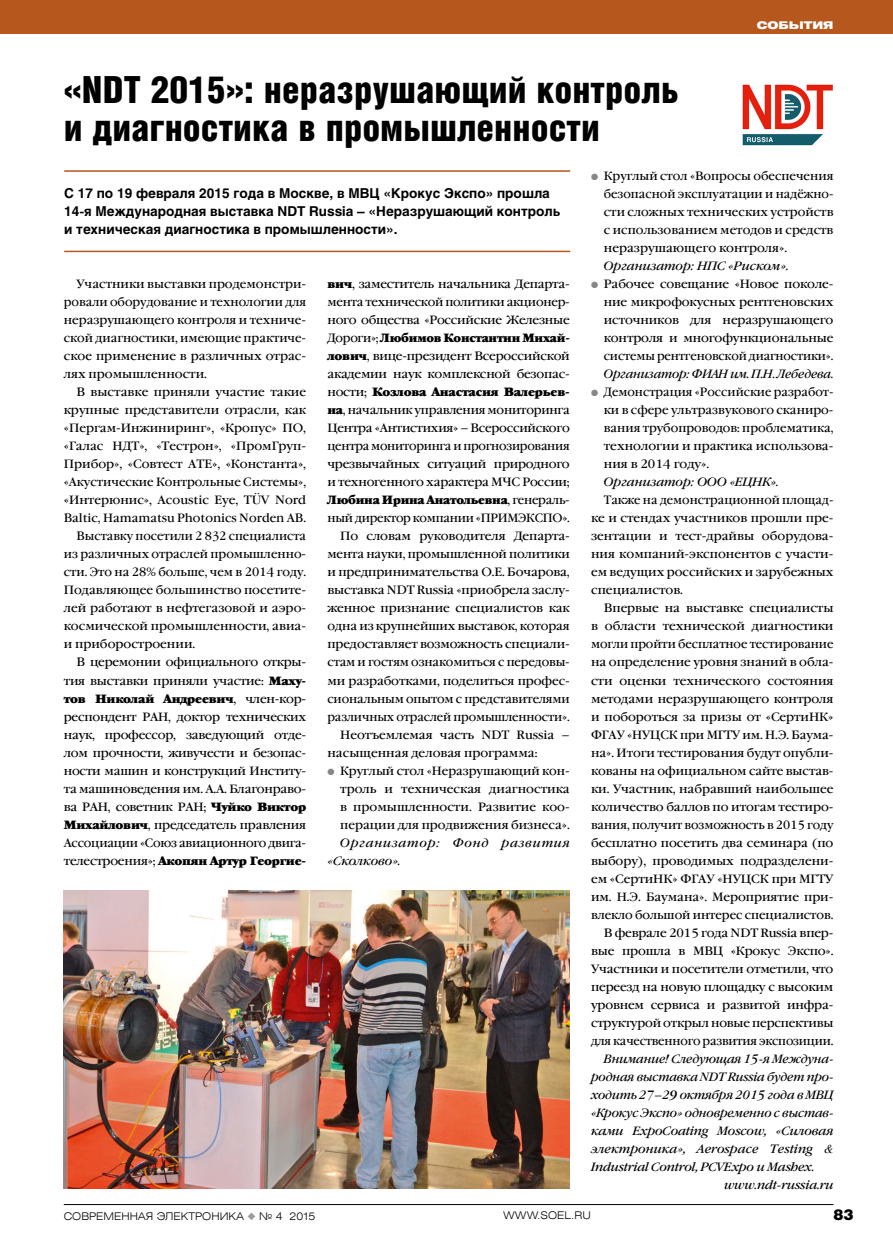
<style>
.page{position:relative;width:893px;height:1251px;background:#fff}
.page>*{position:absolute;margin:0;border:0;box-sizing:border-box;transform-origin:0 0}
.t1{font:900 37.5px/37.5px "Helios Cond";color:#000}
.t2{font:900 15px "Helios";color:#000}
.t3{font:700 13.5px/18px "Helios";color:#000}
.t4{font:12px/18px "Garamond Book C";letter-spacing:-.005em;color:#000;text-align:justify}
.t5{font:12px/18px "Garamond Book C";letter-spacing:-.005em;color:#000;text-align:justify;scale:.95 1}
.t6{font:italic 12px "Garamond Book C";letter-spacing:-.005em;color:#000}
.t7{font:700 12px "Garamond Book C";letter-spacing:-.02em;color:#000}
.t8{font:12px "Garamond Book C";letter-spacing:-.005em;color:#000;scale:.96 1}
.t9{font:italic 12px/18px "Garamond Book C";letter-spacing:.07em;color:#000}
.t10{font:italic 12px "Garamond Book C";letter-spacing:-.005em;color:#000;scale:.96 1}
.t11{font:700 12px "Garamond Book C";letter-spacing:-.02em;color:#000;scale:.96 1}
.t12{font:300 10.5px "Helios Ext";color:#000}
.t13{font:900 10.5px "Helios Ext";color:#fff}
.s1{font-weight:700}
.s2{font-weight:400}
.s3{color:#868786}
.s4{font-family:"Times New Roman"}
.s5{color:#9c9c9d}
</style>
<div class="page">
<div style="left:0;top:0;width:893px;height:34px;background:#b6571d"></div>
<hr style="left:64px;top:1203px;width:769px;height:1px;background:#000">
<hr style="left:64px;top:251px;width:506px;height:1px;background:#b6571d">
<hr style="left:64px;top:170px;width:506px;height:2px;background:#b6571d">
<img style="left:742px;top:84px;width:91px;height:62px">
<img style="left:64px;top:890px;width:506px;height:298px">
<h1 class="t1" style="left:64px;top:70px;width:617px">«NDT 2015»: неразрушающий контроль и диагностика в промышленности</h1>
<p class="t13" style="left:757px;top:19px;width:78px">События</p>
<p class="t3" style="left:64px;top:184px;width:498px">С 17 по 19 февраля 2015 года в Москве, в МВЦ «Крокус Экспо» прошла<br>14-я Международная выставка NDT Russia – «Неразрушающий контроль и техническая диагностика в промышленности».</p>
<p class="t4" style="left:64px;top:275px;width:244px;text-indent:13px">Участники выставки продемонстри&shy;ровали оборудование и технологии для неразрушающего контроля и техниче&shy;ской диагностики, имеющие практиче&shy;ское применение в различных отрас&shy;лях промышленности.</p>
<p class="t4" style="left:77px;top:383px;width:231px">В выставке приняли участие такие</p>
<p class="t4" style="left:64px;top:401px;width:244px">крупные представители отрасли, как</p>
<p class="t4" style="left:64px;top:419px;width:244px">«Пергам-Инжиниринг», «Кропус» ПО,</p>
<p class="t4" style="left:64px;top:437px;width:244px">«Галас НДТ», «Тестрон», «ПромГруп-</p>
<p class="t4" style="left:64px;top:455px;width:244px">Прибор», «Совтест АТЕ», «Константа»,</p>
<p class="t4" style="left:64px;top:473px;width:244px">«Акустические Контрольные Системы»,</p>
<p class="t4" style="left:64px;top:491px;width:244px">«Интерюнис», Acoustic Eye, TUV Nord</p>
<p class="t4" style="left:64px;top:509px;width:244px">Baltic, Hamamatsu Photonics Norden AB.</p>
<p class="t5" style="left:77px;top:527px;width:243px">Выставку посетили 2 832 специалиста</p>
<p class="t4" style="left:64px;top:545px;width:244px">из различных отраслей промышленно-</p>
<p class="t4" style="left:64px;top:563px;width:244px">сти. Это на 28% больше, чем в 2014 году.</p>
<p class="t4" style="left:64px;top:581px;width:244px">Подавляющее большинство посетите-</p>
<p class="t4" style="left:64px;top:599px;width:244px">лей работают в нефтегазовой и аэро-</p>
<p class="t4" style="left:64px;top:617px;width:244px">космической промышленности, авиа-</p>
<p class="t4" style="left:64px;top:635px;width:133px">и приборостроении.</p>
<p class="t4" style="left:77px;top:653px;width:231px">В церемонии официального откры-</p>
<p class="t4" style="left:64px;top:671px;width:244px">тия выставки приняли участие: <span class="s1">Маху-</span></p>
<p class="t7" style="left:64px;top:690px;width:243px">тов Николай Андреевич<span class="s2">, член-кор-</span></p>
<p class="t4" style="left:64px;top:707px;width:244px">респондент РАН, доктор технических</p>
<p class="t4" style="left:64px;top:725px;width:244px">наук, профессор, заведующий отде-</p>
<p class="t4" style="left:64px;top:743px;width:244px">лом прочности, живучести и безопас-</p>
<p class="t4" style="left:64px;top:761px;width:244px">ности машин и конструкций Институ-</p>
<p class="t4" style="left:64px;top:779px;width:244px">та машиноведения им. А.А. Благонраво-</p>
<p class="t4" style="left:64px;top:797px;width:244px">ва РАН, советник РАН; <span class="s1">Чуйко Виктор</span></p>
<p class="t4" style="left:64px;top:815px;width:244px"><span class="s1">Михайлович</span>, председатель правления</p>
<p class="t4" style="left:64px;top:833px;width:243px">Ассоциации «Союз авиационного двига-</p>
<p class="t7" style="left:64px;top:852px;width:244px"><span class="s2">телестроения»;</span> Акопян Артур Георгие-</p>
<p class="t4" style="left:327px;top:275px;width:244px"><span class="s1">вич</span>, заместитель начальника Департа-</p>
<p class="t4" style="left:327px;top:293px;width:244px">мента технической политики акционер-</p>
<p class="t4" style="left:327px;top:311px;width:244px">ного общества «Российские Железные</p>
<p class="t11" style="left:327px;top:330px;width:254px"><span class="s2">Дороги»;</span> Любимов Константин Михай-</p>
<p class="t4" style="left:327px;top:347px;width:244px"><span class="s1">лович</span>, вице-президент Всероссийской</p>
<p class="t4" style="left:327px;top:365px;width:244px">академии наук комплексной безопас-</p>
<p class="t7" style="left:327px;top:384px;width:244px"><span class="s2">ности;</span> Козлова Анастасия Валерьев-</p>
<p class="t4" style="left:327px;top:401px;width:244px"><span class="s1">на</span>, начальник управления мониторинга</p>
<p class="t4" style="left:327px;top:419px;width:244px">Центра «Антистихия» – Всероссийского</p>
<p class="t5" style="left:327px;top:437px;width:257px">центра мониторинга и прогнозирования</p>
<p class="t4" style="left:327px;top:455px;width:244px">чрезвычайных ситуаций природного</p>
<p class="t4" style="left:327px;top:473px;width:244px">и техногенного характера МЧС России;</p>
<p class="t7" style="left:327px;top:492px;width:244px">Любина Ирина Анатольевна<span class="s2">, генераль-</span></p>
<p class="t8" style="left:327px;top:511px;width:254px">ный директор компании «ПРИМЭКСПО».</p>
<p class="t4" style="left:340px;top:527px;width:231px">По словам руководителя Департа-</p>
<p class="t4" style="left:327px;top:545px;width:244px">мента науки, промышленной политики</p>
<p class="t4" style="left:327px;top:563px;width:244px">и предпринимательства О.Е. Бочарова,</p>
<p class="t4" style="left:327px;top:581px;width:244px">выставка NDT Russia «приобрела заслу-</p>
<p class="t4" style="left:327px;top:599px;width:244px">женное признание специалистов как</p>
<p class="t4" style="left:327px;top:617px;width:244px">одна из крупнейших выставок, которая</p>
<p class="t4" style="left:327px;top:635px;width:244px">предоставляет возможность специали-</p>
<p class="t8" style="left:327px;top:655px;width:254px">стам и гостям ознакомиться с передовы-</p>
<p class="t4" style="left:327px;top:671px;width:244px">ми разработками, поделиться профес-</p>
<p class="t8" style="left:327px;top:691px;width:254px">сиональным опытом с представителями</p>
<p class="t5" style="left:327px;top:707px;width:257px">различных отраслей промышленности».</p>
<p class="t4" style="left:340px;top:725px;width:231px">Неотъемлемая часть NDT Russia –</p>
<p class="t4" style="left:327px;top:743px;width:212px">насыщенная деловая программа:</p>
<p class="t4" style="left:340px;top:761px;width:231px;text-indent:-13px"><span class="s3">●</span> Круглый стол «Неразрушающий кон&shy;троль и техническая диагностика в промышленности. Развитие коо&shy;перации для продвижения бизнеса».</p>
<p class="t9" style="left:327px;top:833px;width:244px;text-indent:13px">Организатор: Фонд развития «Сколково».</p>
<p class="t4" style="left:604px;top:167px;width:231px;text-indent:-13px"><span class="s3">●</span> Круглый стол «Вопросы обеспечения безопасной эксплуатации и надёжно&shy;сти сложных технических устройств с использованием методов и средств неразрушающего контроля».</p>
<p class="t6" style="left:604px;top:259px;width:186px">Организатор: НПС «Риском».</p>
<p class="t4" style="left:604px;top:275px;width:231px;text-indent:-13px"><span class="s3">●</span> Рабочее совещание «Новое поколе&shy;ние микрофокусных рентгеновских источников для неразрушающего контроля и многофункциональные системы рентгеновской диагностики».</p>
<p class="t10" style="left:604px;top:367px;width:241px">Организатор: ФИАН им. П.Н. Лебедева.</p>
<p class="t5" style="left:604px;top:383px;width:243px;text-indent:-13px"><span class="s3">●</span> Демонстрация «Российские разработ&shy;ки в сфере ультразвукового сканиро&shy;вания трубопроводов: проблематика, технологии и практика использова&shy;ния в 2014 году».</p>
<p class="t6" style="left:604px;top:475px;width:176px">Организатор: ООО «ЕЦНК».</p>
<p class="t5" style="left:591px;top:491px;width:257px;text-indent:13px">Также на демонстрационной площад&shy;ке и стендах участников прошли пре&shy;зентации и тест-драйвы оборудова&shy;ния компаний-экспонентов с участи&shy;ем ведущих российских и зарубежных специалистов.</p>
<p class="t4" style="left:591px;top:599px;width:244px;text-align:right">Впервые на выставке специалисты<br>в области технической диагностики могли пройти бесплатное тестирование на определение уровня знаний в обла&shy;сти оценки технического состояния методами неразрушающего контроля и побороться за призы от «СертиНК» ФГАУ «НУЦСК при МГТУ им. Н.Э. Баума&shy;на». Итоги тестирования будут опубли&shy;кованы на официальном сайте выстав&shy;ки. Участник, набравший наибольшее количество баллов по итогам тестиро&shy;вания, получит возможность в 2015 году бесплатно посетить два семинара (по выбору), проводимых подразделени&shy;ем «СертиНК» ФГАУ «НУЦСК при МГТУ им. Н.Э. Баумана». Мероприятие при&shy;влекло большой интерес специалистов.<br>В феврале 2015 года NDT Russia впер&shy;вые прошла в МВЦ «Крокус Экспо».<br>Участники и посетители отметили, что переезд на новую площадку с высоким уровнем сервиса и развитой инфра&shy;структурой открыл новые перспективы для качественного развития экспозиции.</p>
<p class="t6" style="left:604px;top:1051px;width:231px">Внимание! Следующая 15-я Междуна-</p>
<p class="t6" style="left:591px;top:1069px;width:244px">родная выставка NDT Russia будет про-</p>
<p class="t6" style="left:591px;top:1087px;width:244px">ходить 27–29 октября 2015 года в МВЦ</p>
<p class="t6" style="left:591px;top:1105px;width:244px">«Крокус Экспо» одновременно с выстав-</p>
<p class="t6" style="left:591px;top:1123px;width:244px">ками ExpoCoating Moscow, «Силовая</p>
<p class="t6" style="left:591px;top:1141px;width:244px">электроника», Aerospace Testing <span class="s4">&amp;</span></p>
<p class="t6" style="left:591px;top:1159px;width:225px">Industrial Control, PCVExpo и Mashex.</p>
<p class="t6" style="left:724px;top:1177px;width:111px">www.ndt-russia.ru</p>
<p class="t12" style="left:64px;top:1208px;width:253px">СОВРЕМЕННАЯ ЭЛЕКТРОНИКА <span class="s5">◆</span> № 4 2015</p>
<p class="t12" style="left:503px;top:1208px;width:89px">WWW.SOEL.RU</p>
<p class="t2" style="left:833px;top:1204px;width:22px">83</p>
</div>
